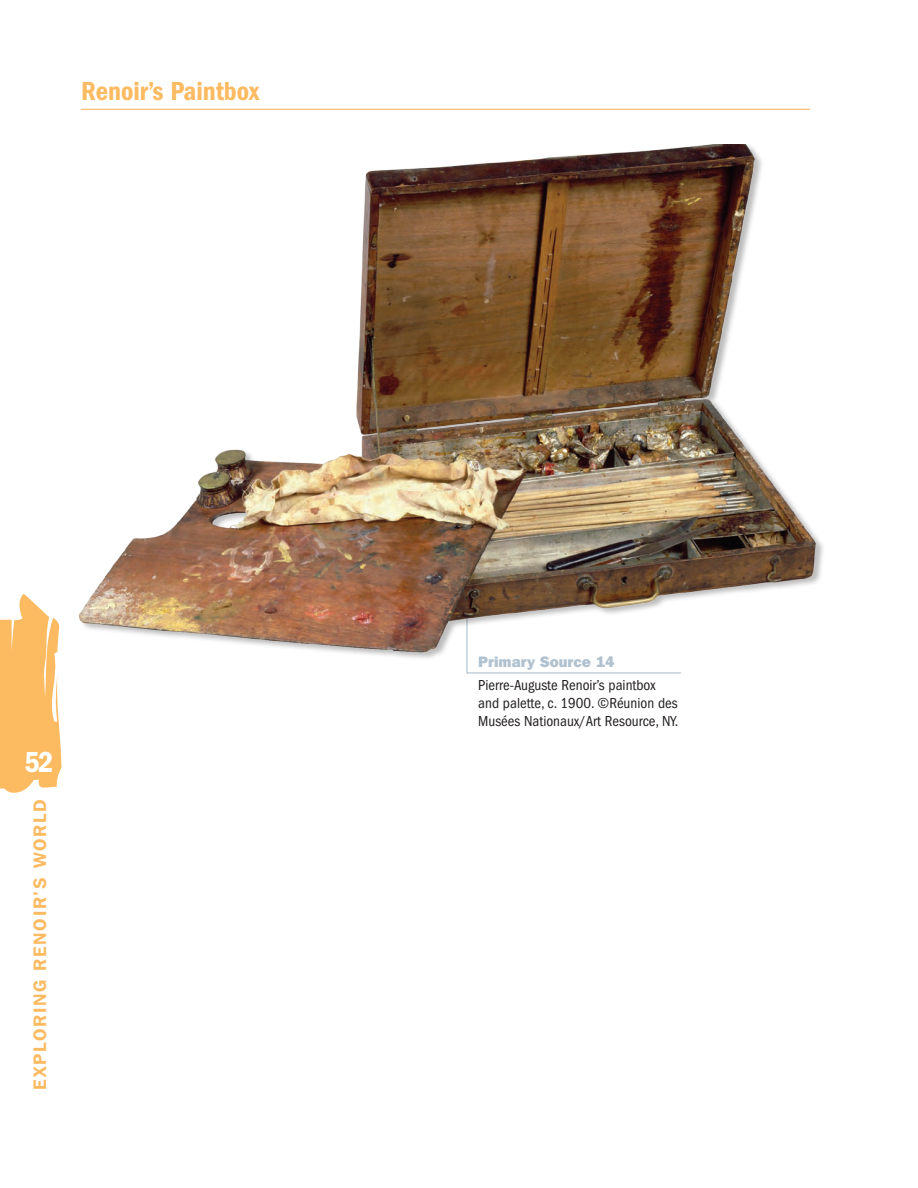
<style>
.page{position:relative;width:918px;height:1188px;background:#fff}
.page>*{position:absolute;margin:0;border:0;box-sizing:border-box;transform-origin:0 0}
.t1{font:600 condensed 30px "Franklin Gothic";color:#fff}
.t2{font:600 condensed 27px "Franklin Gothic";color:#fcba61}
.t3{font:600 18px "Franklin Gothic IT Cby BT";letter-spacing:.1em;color:#fcba61}
.t4{font:condensed 15px/18px "Franklin Gothic";color:#231f20}
.t5{font:800 15px "Franklin Gothic IT Cby BT";color:#b0c1cf}
</style>
<div class="page">
<svg style="left:0;top:594px;width:62px;height:199px"></svg>
<img style="left:78px;top:144px;width:745px;height:530px">
<hr style="left:81px;top:109px;width:729px;height:1px;background:#fcba61">
<h2 class="t2" style="left:81px;top:75px;width:181px">Renoir’s Paintbox</h2>
<h1 class="t1" style="left:24px;top:745px;width:31px">52</h1>
<p class="t3" style="left:28px;top:1090px;width:291px;rotate:-90deg">exploring renoir’s world</p>
<p class="t5" style="left:478px;top:652px;width:138px">Primary Source 14</p>
<p class="t4" style="left:478px;top:676px;width:202px">Pierre-Auguste Renoir’s paintbox and palette, c. 1900. ©Réunion des<br>Musées Nationaux/Art Resource, NY.</p>
</div>
